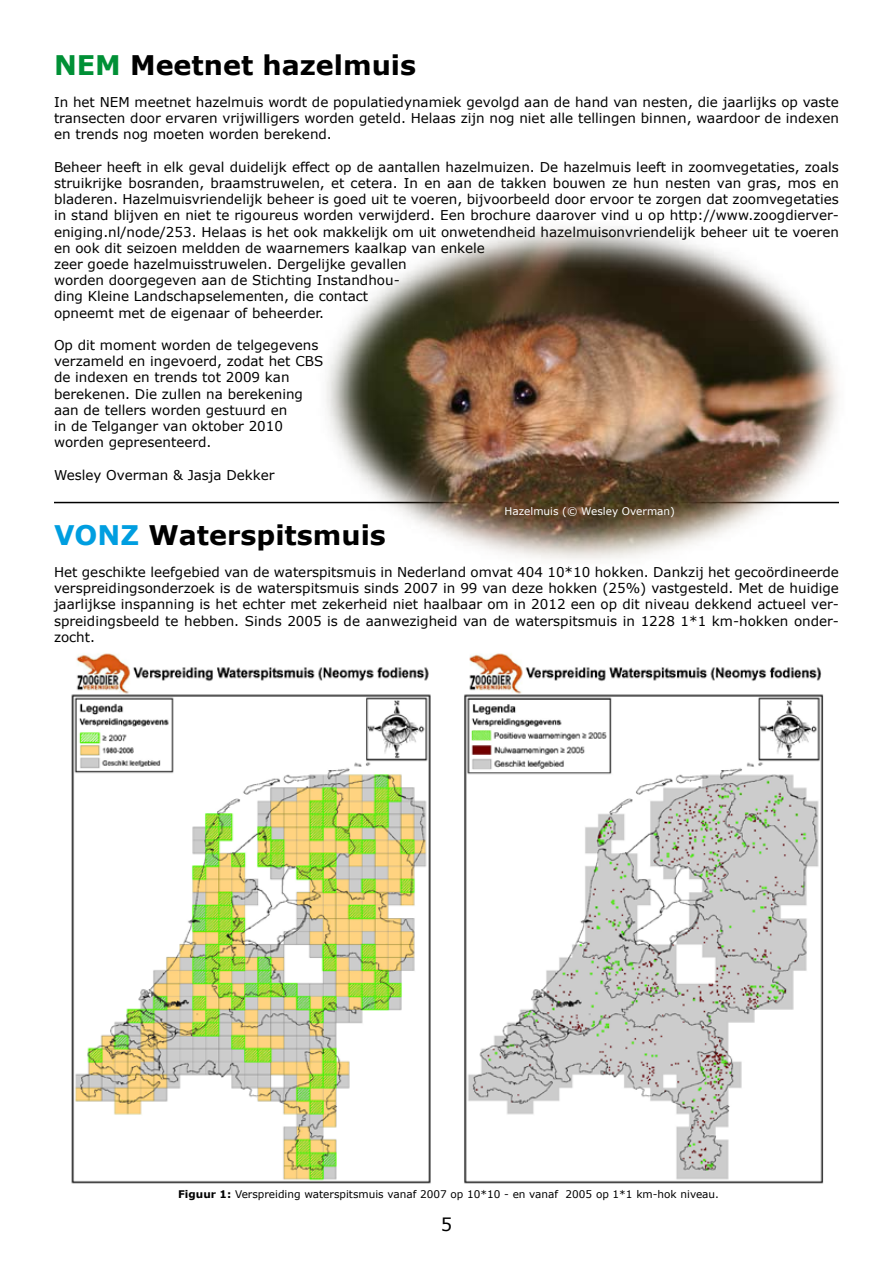
<style>
.page{position:relative;width:893px;height:1263px;background:#fff}
.page>*{position:absolute;margin:0;border:0;box-sizing:border-box;transform-origin:0 0}
.t1{font:700 27px "Verdana";color:#000}
.t2{font:18px "Verdana";color:#000}
.t3{font:13.5px/16.2px "Verdana";color:#000;text-align:justify}
.t4{font:10.5px "Verdana";color:#000}
.t5{font:10.5px "Verdana";color:#fff}
.s1{color:#009036}
.s2{color:#009ee0}
.s3{font-weight:700}
</style>
<div class="page">
<hr style="left:54px;top:502px;width:785px;height:1px;background:#000">
<img style="left:317px;top:226px;width:522px;height:334px">
<img style="left:71px;top:653px;width:753px;height:531px">
<h1 class="t1" style="left:54px;top:48px;width:364px"><span class="s1">NEM</span> Meetnet hazelmuis</h1>
<p class="t3" style="left:54px;top:94px;width:786px">In het NEM meetnet hazelmuis wordt de populatiedynamiek gevolgd aan de hand van nesten, die jaarlijks op vaste transecten door ervaren vrijwilligers worden geteld. Helaas zijn nog niet alle tellingen binnen, waardoor de indexen en trends nog moeten worden berekend.</p>
<p class="t3" style="left:54px;top:158px;width:786px;text-align:left">Beheer heeft in elk geval duidelijk effect op de aantallen hazelmuizen. De hazelmuis leeft in zoomvegetaties, zoals struikrijke bosranden, braamstruwelen, et cetera. In en aan de takken bouwen ze hun nesten van gras, mos en bladeren. Hazelmuisvriendelijk beheer is goed uit te voeren, bijvoorbeeld door ervoor te zorgen dat zoomvegetaties in stand blijven en niet te rigoureus worden verwijderd. Een brochure daarover vind u op http://www.zoogdierver&shy;eniging.nl/node/253. Helaas is het ook makkelijk om uit onwetendheid hazelmuisonvriendelijk beheer uit te voeren en ook dit seizoen meldden de waarnemers kaalkap van enkele<br>zeer goede hazelmuisstruwelen. Dergelijke gevallen<br>worden doorgegeven aan de Stichting Instandhou-<br>ding Kleine Landschapselementen, die contact<br>opneemt met de eigenaar of beheerder.</p>
<p class="t3" style="left:54px;top:337px;width:271px;text-align:left">Op dit moment worden de telgegevens verzameld en ingevoerd, zodat het CBS de indexen en trends tot 2009 kan berekenen. Die zullen na berekening aan de tellers worden gestuurd en<br>in de Telganger van oktober 2010 worden gepresenteerd.</p>
<p class="t3" style="left:54px;top:466px;width:222px">Wesley Overman &amp; Jasja Dekker</p>
<p class="t5" style="left:505px;top:505px;width:172px">Hazelmuis (© Wesley Overman)</p>
<h1 class="t1" style="left:54px;top:517px;width:333px"><span class="s2">VONZ</span> Waterspitsmuis</h1>
<p class="t3" style="left:54px;top:563px;width:786px">Het geschikte leefgebied van de waterspitsmuis in Nederland omvat 404 10*10 hokken. Dankzij het gecoördineerde verspreidingsonderzoek is de waterspitsmuis sinds 2007 in 99 van deze hokken (25%) vastgesteld. Met de huidige jaarlijkse inspanning is het echter met zekerheid niet haalbaar om in 2012 een op dit niveau dekkend actueel ver&shy;spreidingsbeeld te hebben. Sinds 2005 is de aanwezigheid van de waterspitsmuis in 1228 1*1 km-hokken onder&shy;zocht.</p>
<p class="t4" style="left:178px;top:1187px;width:542px"><span class="s3">Figuur 1:</span> Verspreiding waterspitsmuis vanaf 2007 op 10*10 - en vanaf 2005 op 1*1 km-hok niveau.</p>
<h2 class="t2" style="left:441px;top:1213px;width:13px">5</h2>
</div>
